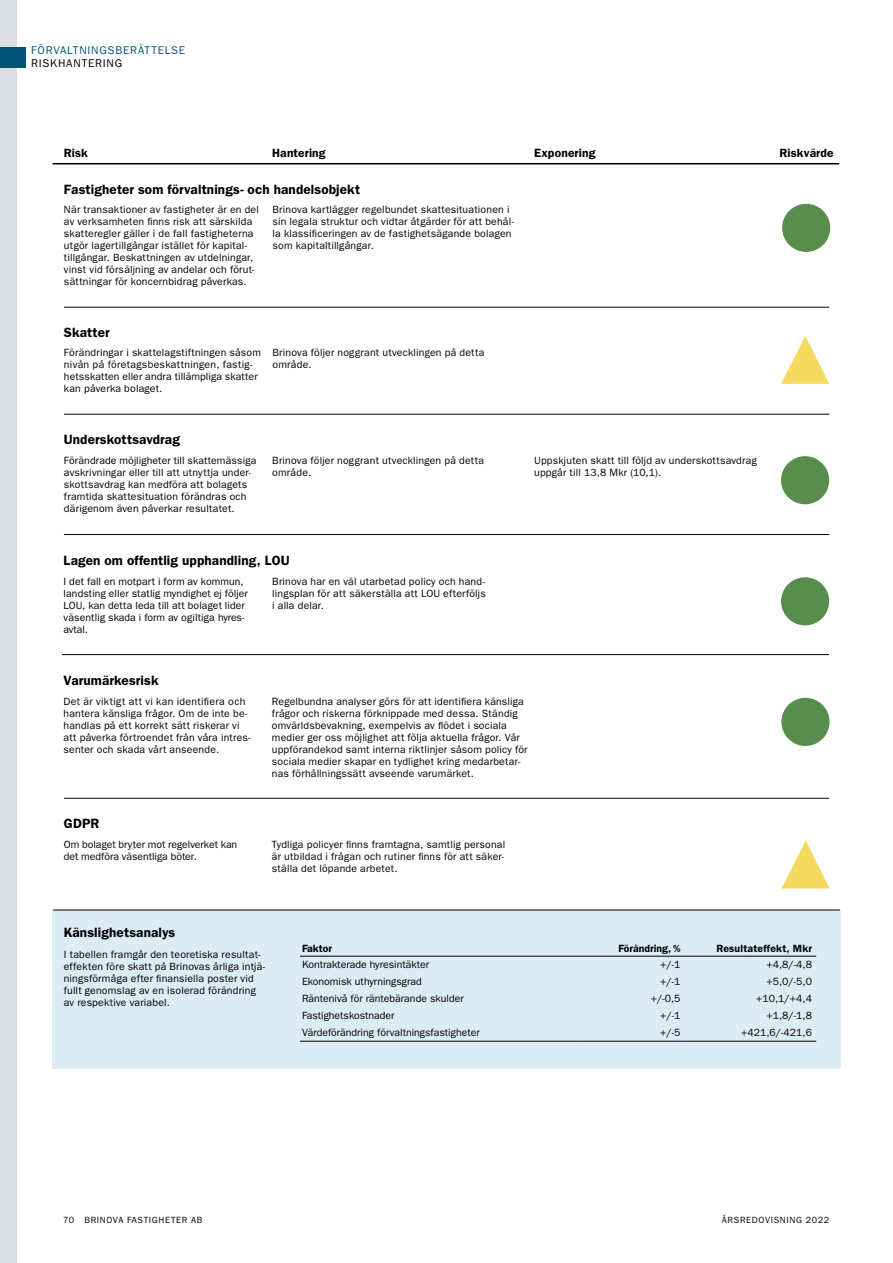
<style>
.page{position:relative;width:893px;height:1263px;background:#fff}
.page>*{position:absolute;margin:0;border:0;box-sizing:border-box;transform-origin:0 0}
.t1{font:600 13.5px "ITC Franklin Gothic Std";letter-spacing:.01em;color:#000}
.t2{font:600 12px "ITC Franklin Gothic Std";letter-spacing:.015em;color:#000}
.t3{font:11.25px "ITC Franklin Gothic Std";letter-spacing:.065em;color:#005476}
.t4{font:11.25px "ITC Franklin Gothic Std";letter-spacing:.065em;color:#000}
.t5{font:10.5px/12px "ITC Franklin Gothic Std";letter-spacing:.015em;color:#000}
.t6{font:10.5px/12px "ITC Franklin Gothic Std";letter-spacing:-.005em;color:#000}
.t7{font:600 10.5px "ITC Franklin Gothic Std";letter-spacing:.01em;color:#000}
.t8{font:9px "ITC Franklin Gothic Std";letter-spacing:.075em;color:#000}
</style>
<div class="page">
<div style="left:0;top:0;width:17px;height:1263px;background:#dcddde"></div>
<div style="left:0;top:47px;width:26px;height:21px;background:#005476"></div>
<hr style="left:64px;top:307px;width:765px;height:1px;background:#000">
<hr style="left:64px;top:414px;width:765px;height:1px;background:#000">
<svg style="left:781px;top:336px;width:48px;height:48px"></svg>
<div style="left:782px;top:204px;width:48px;height:48px;background:#588d4e;border-radius:50%"></div>
<hr style="left:53px;top:163px;width:786px;height:1px;background:#000">
<hr style="left:64px;top:534px;width:765px;height:1px;background:#000">
<div style="left:781px;top:456px;width:48px;height:48px;background:#588d4e;border-radius:50%"></div>
<div style="left:53px;top:910px;width:788px;height:158px;background:#dcecf5"></div>
<hr style="left:62px;top:654px;width:767px;height:1px;background:#000">
<hr style="left:53px;top:910px;width:787px;height:1px;background:#000">
<hr style="left:300px;top:956px;width:283px;height:1px;background:#000">
<hr style="left:583px;top:956px;width:100px;height:1px;background:#000">
<hr style="left:683px;top:956px;width:133px;height:1px;background:#000">
<hr style="left:300px;top:1041px;width:283px;height:1px;background:#000">
<hr style="left:583px;top:1041px;width:100px;height:1px;background:#000">
<hr style="left:683px;top:1041px;width:133px;height:1px;background:#000">
<div style="left:781px;top:577px;width:48px;height:48px;background:#588d4e;border-radius:50%"></div>
<svg style="left:781px;top:840px;width:48px;height:48px"></svg>
<hr style="left:64px;top:798px;width:765px;height:1px;background:#000">
<div style="left:781px;top:698px;width:48px;height:48px;background:#588d4e;border-radius:50%"></div>
<p class="t3" style="left:31px;top:44px;width:155px">FÖRVALTNINGSBERÄTTELSE</p>
<p class="t4" style="left:31px;top:57px;width:92px">RISKHANTERING</p>
<p class="t2" style="left:64px;top:146px;width:26px">Risk</p>
<p class="t2" style="left:272px;top:146px;width:55px">Hantering</p>
<p class="t2" style="left:534px;top:146px;width:63px">Exponering</p>
<p class="t2" style="left:779px;top:146px;width:56px">Riskvärde</p>
<p class="t1" style="left:64px;top:181px;width:298px">Fastigheter som förvaltnings- och handelsobjekt</p>
<p class="t5" style="left:64px;top:204px;width:196px">När transaktioner av fastigheter är en del av verksamheten finns risk att särskilda skatteregler gäller i de fall fastigheterna utgör lagertillgångar istället för kapital&shy;tillgångar. Beskattningen av utdelningar, vinst vid försäljning av andelar och förut&shy;sättningar för koncernbidrag påverkas.</p>
<p class="t5" style="left:273px;top:204px;width:243px">Brinova kartlägger regelbundet skattesituationen i sin legala struktur och vidtar åtgärder för att behål&shy;la klassificeringen av de fastighetsägande bolagen som kapitaltillgångar.</p>
<p class="t1" style="left:64px;top:325px;width:47px">Skatter</p>
<p class="t5" style="left:64px;top:346px;width:199px">Förändringar i skattelagstiftningen såsom nivån på företagsbeskattningen, fastig&shy;hetsskatten eller andra tillämpliga skatter kan påverka bolaget.</p>
<p class="t5" style="left:273px;top:346px;width:213px">Brinova följer noggrant utvecklingen på detta område.</p>
<p class="t1" style="left:64px;top:432px;width:118px">Underskottsavdrag</p>
<p class="t5" style="left:64px;top:455px;width:194px">Förändrade möjligheter till skattemässiga avskrivningar eller till att utnyttja under&shy;skottsavdrag kan medföra att bolagets framtida skattesituation förändras och därigenom även påverkar resultatet.</p>
<p class="t5" style="left:272px;top:455px;width:213px">Brinova följer noggrant utvecklingen på detta område.</p>
<p class="t5" style="left:534px;top:455px;width:224px">Uppskjuten skatt till följd av underskottsavdrag uppgår till 13,8 Mkr (10,1).</p>
<p class="t1" style="left:64px;top:553px;width:228px">Lagen om offentlig upphandling, LOU</p>
<p class="t5" style="left:64px;top:576px;width:186px">I det fall en motpart i form av kommun, landsting eller statlig myndighet ej följer LOU, kan detta leda till att bolaget lider väsentlig skada i form av ogiltiga hyres&shy;avtal.</p>
<p class="t1" style="left:64px;top:673px;width:97px">Varumärkesrisk</p>
<p class="t5" style="left:64px;top:695px;width:189px">Det är viktigt att vi kan identifiera och hantera känsliga frågor. Om de inte be&shy;handlas på ett korrekt sätt riskerar vi att påverka förtroendet från våra intres&shy;senter och skada vårt anseende.</p>
<p class="t1" style="left:64px;top:815px;width:37px">GDPR</p>
<p class="t6" style="left:64px;top:838px;width:175px">Om bolaget bryter mot regelverket kan det medföra väsentliga böter.</p>
<p class="t5" style="left:272px;top:576px;width:215px;text-align:justify">Brinova har en väl utarbetad policy och hand&shy;lingsplan för att säkerställa att LOU efterföljs i alla delar.</p>
<p class="t5" style="left:272px;top:695px;width:257px">Regelbundna analyser görs för att identifiera känsliga frågor och riskerna förknippade med dessa. Ständig omvärldsbevakning, exempelvis av flödet i sociala medier ger oss möjlighet att följa aktuella frågor. Vår uppförandekod samt interna riktlinjer såsom policy för sociala medier skapar en tydlighet kring medarbetar&shy;nas förhållningssätt avseende varumärket.</p>
<p class="t5" style="left:272px;top:838px;width:235px;text-align:justify">Tydliga policyer finns framtagna, samtlig personal är utbildad i frågan och rutiner finns för att säker&shy;ställa det löpande arbetet.</p>
<p class="t1" style="left:64px;top:925px;width:113px">Känslighetsanalys</p>
<p class="t5" style="left:64px;top:948px;width:203px">I tabellen framgår den teoretiska resultat&shy;effekten före skatt på Brinovas årliga intjä&shy;ningsförmåga efter finansiella poster vid fullt genomslag av en isolerad förändring av respektive variabel.</p>
<p class="t7" style="left:302px;top:942px;width:32px">Faktor</p>
<p class="t7" style="left:618px;top:942px;width:64px">Förändring, %</p>
<p class="t7" style="left:716px;top:942px;width:97px">Resultateffekt, Mkr</p>
<p class="t5" style="left:302px;top:959px;width:128px">Kontrakterade hyresintäkter</p>
<p class="t5" style="left:660px;top:959px;width:22px">+/-1</p>
<p class="t5" style="left:766px;top:959px;width:47px">+4,8/-4,8</p>
<p class="t5" style="left:302px;top:976px;width:121px">Ekonomisk uthyrningsgrad</p>
<p class="t5" style="left:660px;top:976px;width:22px">+/-1</p>
<p class="t5" style="left:766px;top:976px;width:47px">+5,0/-5,0</p>
<p class="t5" style="left:302px;top:993px;width:163px">Räntenivå för räntebärande skulder</p>
<p class="t5" style="left:651px;top:993px;width:31px">+/-0,5</p>
<p class="t5" style="left:756px;top:993px;width:57px">+10,1/+4,4</p>
<p class="t5" style="left:302px;top:1010px;width:94px">Fastighetskostnader</p>
<p class="t5" style="left:660px;top:1010px;width:22px">+/-1</p>
<p class="t5" style="left:766px;top:1010px;width:47px">+1,8/-1,8</p>
<p class="t5" style="left:302px;top:1027px;width:179px">Värdeförändring förvaltningsfastigheter</p>
<p class="t5" style="left:660px;top:1027px;width:22px">+/-5</p>
<p class="t5" style="left:741px;top:1027px;width:72px">+421,6/-421,6</p>
<p class="t8" style="left:63px;top:1215px;width:141px">70 BRINOVA FASTIGHETER AB</p>
<p class="t8" style="left:722px;top:1215px;width:109px">ÅRSREDOVISNING 2022</p>
</div>
